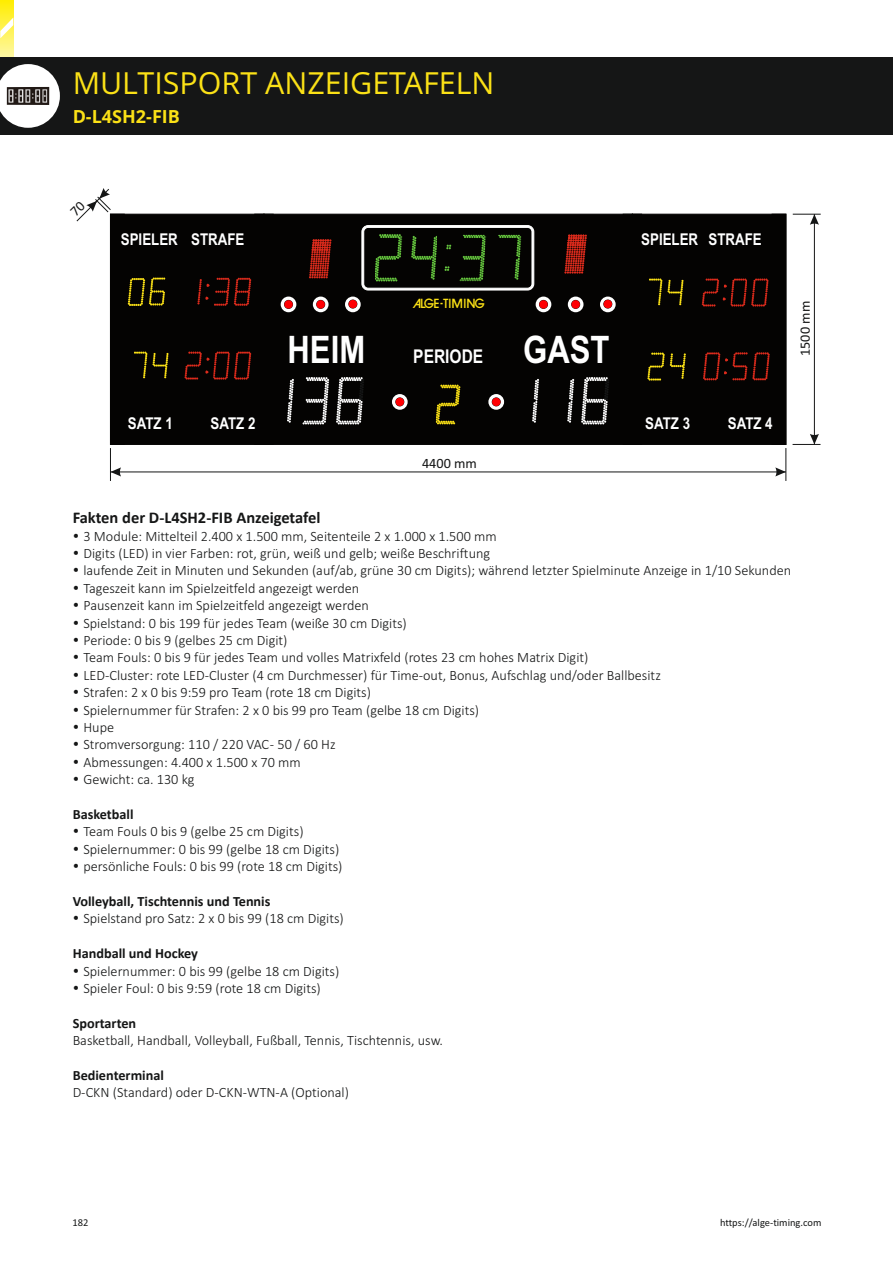
<style>
.page{position:relative;width:893px;height:1263px;background:#fff}
.page>*{position:absolute;margin:0;border:0;box-sizing:border-box;transform-origin:0 0}
.t1{font:700 37.95px "Arial Narrow";color:#fff}
.t2{font:30.45px "Open Sans";color:#fbe116}
.t3{font:700 18.9px "Arial Narrow";color:#fff}
.t4{font:700 18px "Open Sans";color:#fbe116}
.t5{font:700 16.5px "Calibri";color:#151616}
.t6{font:700 16.2px "Arial Narrow";color:#fff}
.t7{font:300 14.25px/17.4px "Calibri";color:#151616}
.t8{font:700 14.25px "Calibri";color:#151616}
.t9{font:14.25px "Calibri";color:#151616}
.t10{font:13.05px "Alge Timing";color:#fbe116}
.t11{font:10.5px "Calibri";color:#151616}
.s1{font-size:37.95px}
</style>
<div class="page">
<svg style="left:0;top:0;width:13px;height:57px"></svg>
<svg style="left:0;top:17px;width:13px;height:21px"></svg>
<div style="left:0;top:57px;width:893px;height:78px;background:#151616"></div>
<svg style="left:0;top:64px;width:60px;height:64px"></svg>
<img style="left:7px;top:87px;width:42px;height:18px">
<div style="left:264px;top:214px;width:368px;height:231px;background:#040302;border:1px solid #040302"></div>
<svg style="left:435px;top:384px;width:25px;height:41px"></svg>
<svg style="left:581px;top:377px;width:28px;height:47px"></svg>
<svg style="left:532px;top:379px;width:7px;height:44px"></svg>
<svg style="left:567px;top:379px;width:7px;height:44px"></svg>
<svg style="left:336px;top:377px;width:28px;height:47px"></svg>
<svg style="left:302px;top:377px;width:27px;height:47px"></svg>
<svg style="left:287px;top:379px;width:7px;height:44px"></svg>
<svg style="left:361px;top:225px;width:174px;height:66px"></svg>
<div style="left:632px;top:214px;width:154px;height:231px;background:#040302;border:1px solid #040302"></div>
<div style="left:632px;top:214px;width:10px;height:231px;background:#040302"></div>
<div style="left:772px;top:214px;width:14px;height:231px;background:#040302"></div>
<div style="left:730px;top:278px;width:18px;height:29px;border:1px solid #040302"></div>
<div style="left:702px;top:278px;width:17px;height:29px;border:1px solid #040302"></div>
<div style="left:751px;top:278px;width:18px;height:29px;border:1px solid #040302"></div>
<svg style="left:702px;top:278px;width:66px;height:28px"></svg>
<svg style="left:649px;top:278px;width:35px;height:28px"></svg>
<svg style="left:647px;top:352px;width:39px;height:29px"></svg>
<svg style="left:703px;top:352px;width:67px;height:28px"></svg>
<div style="left:110px;top:214px;width:154px;height:231px;background:#040302;border:1px solid #040302"></div>
<div style="left:110px;top:214px;width:15px;height:231px;background:#040302"></div>
<div style="left:254px;top:214px;width:10px;height:231px;background:#040302"></div>
<svg style="left:128px;top:277px;width:38px;height:29px"></svg>
<svg style="left:197px;top:278px;width:54px;height:28px"></svg>
<div style="left:213px;top:351px;width:17px;height:29px;border:1px solid #040302"></div>
<div style="left:184px;top:351px;width:18px;height:29px;border:1px solid #040302"></div>
<div style="left:234px;top:351px;width:17px;height:29px;border:1px solid #040302"></div>
<svg style="left:184px;top:352px;width:67px;height:28px"></svg>
<div style="left:130px;top:351px;width:18px;height:29px;border:1px solid #040302"></div>
<svg style="left:130px;top:352px;width:39px;height:28px"></svg>
<div style="left:281px;top:297px;width:15px;height:15px;background:#fff;border-radius:50%"></div>
<div style="left:284px;top:300px;width:9px;height:9px;background:#ff0004;border-radius:50%"></div>
<svg style="left:313px;top:297px;width:16px;height:15px"></svg>
<div style="left:316px;top:300px;width:9px;height:9px;background:#ff0004;border-radius:50%"></div>
<svg style="left:345px;top:297px;width:16px;height:15px"></svg>
<svg style="left:348px;top:299px;width:9px;height:10px"></svg>
<div style="left:349px;top:300px;width:8px;height:8px;background:#ff0004;border-radius:50%"></div>
<svg style="left:392px;top:394px;width:16px;height:16px"></svg>
<svg style="left:395px;top:397px;width:9px;height:9px"></svg>
<div style="left:396px;top:398px;width:8px;height:8px;background:#ff0004;border-radius:50%"></div>
<div style="left:536px;top:297px;width:15px;height:15px;background:#fff;border-radius:50%"></div>
<div style="left:539px;top:300px;width:9px;height:9px;background:#ff0004;border-radius:50%"></div>
<div style="left:568px;top:297px;width:15px;height:15px;background:#fff;border-radius:50%"></div>
<div style="left:571px;top:300px;width:9px;height:9px;background:#ff0004;border-radius:50%"></div>
<svg style="left:600px;top:297px;width:16px;height:15px"></svg>
<svg style="left:603px;top:299px;width:9px;height:10px"></svg>
<div style="left:604px;top:300px;width:8px;height:8px;background:#ff0004;border-radius:50%"></div>
<svg style="left:488px;top:394px;width:16px;height:16px"></svg>
<svg style="left:492px;top:397px;width:9px;height:9px"></svg>
<div style="left:492px;top:398px;width:8px;height:8px;background:#ff0004;border-radius:50%"></div>
<svg style="left:309px;top:239px;width:22px;height:39px"></svg>
<svg style="left:564px;top:235px;width:23px;height:39px"></svg>
<hr style="left:110px;top:472px;width:676px;height:1px;background:#151616">
<svg style="left:111px;top:467px;width:10px;height:9px"></svg>
<svg style="left:775px;top:467px;width:11px;height:9px"></svg>
<hr style="left:110px;top:448px;width:1px;height:33px;background:#151616">
<hr style="left:786px;top:448px;width:1px;height:33px;background:#151616">
<hr style="left:814px;top:214px;width:1px;height:230px;background:#151616">
<svg style="left:793px;top:214px;width:28px;height:11px"></svg>
<svg style="left:793px;top:434px;width:27px;height:11px"></svg>
<svg style="left:76px;top:188px;width:35px;height:34px"></svg>
<h2 class="t2" style="left:73px;top:71px;width:423px">MULTISPORT ANZEIGETAFELN</h2>
<p class="t4" style="left:73px;top:103px;width:109px">D-L4SH2-FIB</p>
<p class="t6" style="left:121px;top:233px;width:125px">SPIELER STRAFE</p>
<p class="t10" style="left:412px;top:296px;width:74px">ALGE-TIMING</p>
<h1 class="t1" style="left:288px;top:335px;width:79px">HEIM</h1>
<h3 class="t3" style="left:413px;top:349px;width:198px">PERIODE <span class="s1">GAST</span></h3>
<p class="t6" style="left:641px;top:233px;width:58px">SPIELER</p>
<p class="t6" style="left:708px;top:233px;width:55px">STRAFE</p>
<p class="t9" style="left:799px;top:356px;width:56px;rotate:-90deg">1500 mm</p>
<p class="t6" style="left:128px;top:417px;width:46px">SATZ 1</p>
<p class="t6" style="left:210px;top:417px;width:46px">SATZ 2</p>
<p class="t9" style="left:422px;top:458px;width:56px">4400 mm</p>
<p class="t6" style="left:645px;top:417px;width:46px">SATZ 3</p>
<p class="t6" style="left:728px;top:417px;width:46px">SATZ 4</p>
<p class="t5" style="left:73px;top:505px;width:249px">Fakten der D-L4SH2-FIB Anzeigetafel</p>
<p class="t7" style="left:83px;top:528px;width:709px">3 Module: Mittelteil 2.400 x 1.500 mm, Seitenteile 2 x 1.000 x 1.500 mm<br>Digits (LED) in vier Farben: rot, grün, weiß und gelb; weiße Beschriftung<br>laufende Zeit in Minuten und Sekunden (auf/ab, grüne 30 cm Digits); während letzter Spielminute Anzeige in 1/10 Sekunden Tageszeit kann im Spielzeitfeld angezeigt werden<br>Pausenzeit kann im Spielzeitfeld angezeigt werden<br>Spielstand: 0 bis 199 für jedes Team (weiße 30 cm Digits)<br>Periode: 0 bis 9 (gelbes 25 cm Digit)<br>Team Fouls: 0 bis 9 für jedes Team und volles Matrixfeld (rotes 23 cm hohes Matrix Digit)<br>LED-Cluster: rote LED-Cluster (4 cm Durchmesser) für Time-out, Bonus, Aufschlag und/oder Ballbesitz<br>Strafen: 2 x 0 bis 9:59 pro Team (rote 18 cm Digits)<br>Spielernummer für Strafen: 2 x 0 bis 99 pro Team (gelbe 18 cm Digits)<br>Hupe<br>Stromversorgung: 110 / 220 VAC - 50 / 60 Hz<br>Abmessungen: 4.400 x 1.500 x 70 mm<br>Gewicht: ca. 130 kg</p>
<p class="t8" style="left:73px;top:804px;width:62px">Basketball</p>
<p class="t7" style="left:83px;top:824px;width:261px">Team Fouls 0 bis 9 (gelbe 25 cm Digits)<br>Spielernummer: 0 bis 99 (gelbe 18 cm Digits) persönliche Fouls: 0 bis 99 (rote 18 cm Digits)</p>
<p class="t8" style="left:73px;top:891px;width:199px">Volleyball, Tischtennis und Tennis</p>
<p class="t7" style="left:83px;top:911px;width:262px">Spielstand pro Satz: 2 x 0 bis 99 (18 cm Digits)</p>
<p class="t8" style="left:73px;top:943px;width:127px">Handball und Hockey</p>
<p class="t7" style="left:83px;top:963px;width:257px">Spielernummer: 0 bis 99 (gelbe 18 cm Digits)<br>Spieler Foul: 0 bis 9:59 (rote 18 cm Digits)</p>
<p class="t8" style="left:73px;top:1013px;width:65px">Sportarten</p>
<p class="t7" style="left:73px;top:1033px;width:372px">Basketball, Handball, Volleyball, Fußball, Tennis, Tischtennis, usw.</p>
<p class="t8" style="left:73px;top:1065px;width:93px">Bedienterminal</p>
<p class="t7" style="left:73px;top:1085px;width:278px">D-CKN (Standard) oder D-CKN-WTN-A (Optional)</p>
<p class="t11" style="left:72px;top:1218px;width:17px">182</p>
<p class="t11" style="left:720px;top:1218px;width:103px">https://alge-timing.com</p>
</div>
